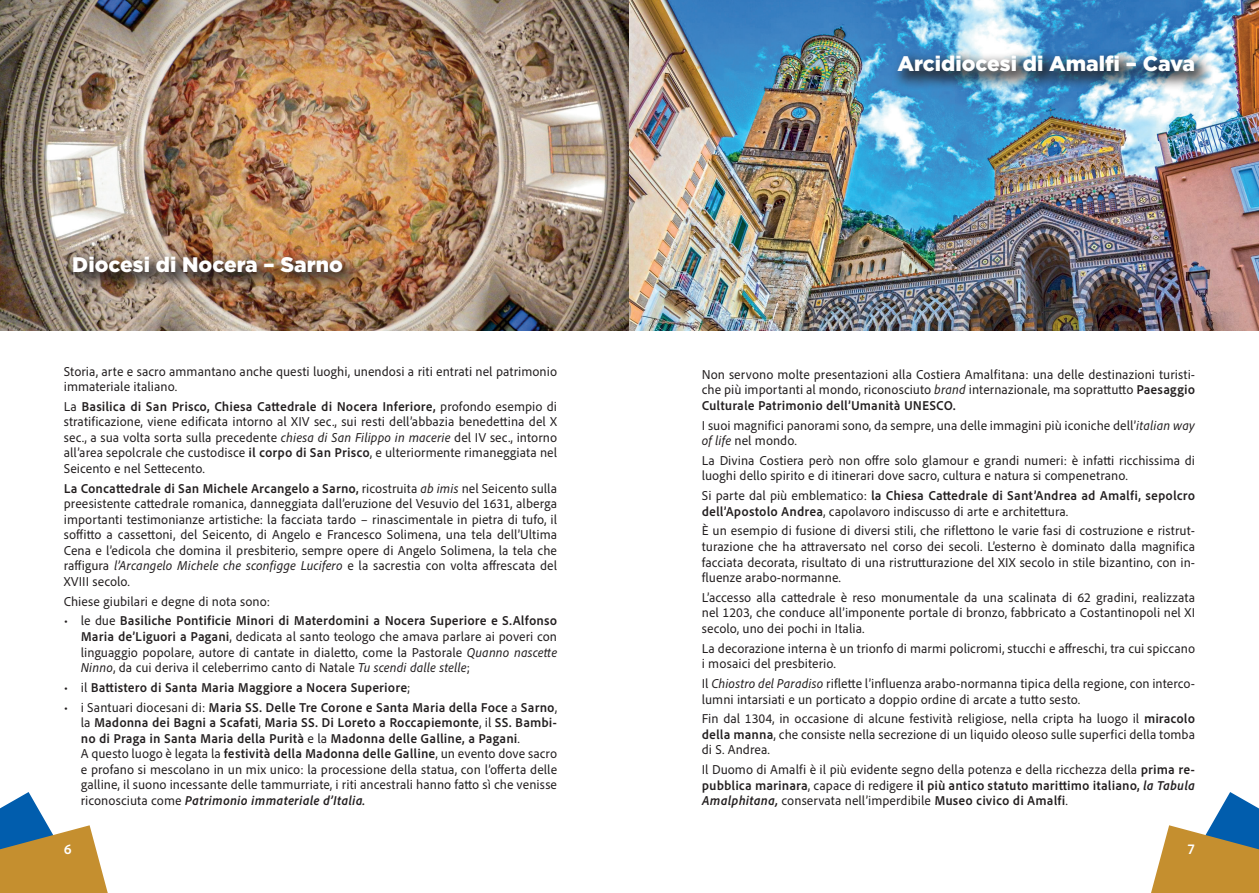
<style>
.page{position:relative;width:1259px;height:893px;background:#fff}
.page>*{position:absolute;margin:0;border:0;box-sizing:border-box;transform-origin:0 0}
.titolo{font:900 21px "Gotham";color:#fff}
.t1{font:700 15px "Adobe Clean UX";color:#fff}
.t2{font:13.5px/15.5px "Adobe Clean UX";color:#231f20;text-align:justify}
.t3{font:700 13.5px/15.5px "Adobe Clean UX";color:#231f20;text-align:justify}
.s1{font-weight:700}
.s2{font-style:italic}
.s3{font-weight:400}
.s4{font-weight:700;font-style:italic}
</style>
<div class="page">
<svg style="left:0;top:792px;width:108px;height:101px"></svg>
<svg style="left:1151px;top:792px;width:108px;height:101px"></svg>
<img style="left:0;top:0;width:1258px;height:331px">
<div style="left:66px;top:249px;width:296px;height:43px;background:#231f20;opacity:.75"></div>
<div style="left:890px;top:48px;width:324px;height:43px;background:#231f20;opacity:.75"></div>
<p class="titolo" style="left:72px;top:250px;width:272px">Diocesi di Nocera – Sarno</p>
<p class="t2" style="left:64px;top:363px;width:495px">Storia, arte e sacro ammantano anche questi luoghi, unendosi a riti entrati nel patrimonio immateriale italiano.</p>
<p class="t2" style="left:64px;top:398px;width:495px">La <span class="s1">Basilica di San Prisco, Chiesa Cattedrale di Nocera Inferiore,</span> profondo esempio di stratificazione, viene edificata intorno al XIV sec., sui resti dell’abbazia benedettina del X sec., a sua volta sorta sulla precedente <span class="s2">chiesa di San Filippo in macerie</span> del IV sec., intorno all’area sepolcrale che custodisce <span class="s1">il corpo di San Prisco</span>, e ulteriormente rimaneggiata nel Seicento e nel Settecento.</p>
<p class="t2" style="left:64px;top:480px;width:495px"><span class="s1">La Concattedrale di San Michele Arcangelo a Sarno,</span> ricostruita <span class="s2">ab imis</span> nel Seicento sulla preesistente cattedrale romanica, danneggiata dall’eruzione del Vesuvio del 1631, alberga importanti testimonianze artistiche: la facciata tardo – rinascimentale in pietra di tufo, il soffitto a cassettoni, del Seicento, di Angelo e Francesco Solimena, una tela dell’Ultima Cena e l’edicola che domina il presbiterio, sempre opere di Angelo Solimena, la tela che raffigura <span class="s2">l’Arcangelo Michele che sconfigge Lucifero</span> e la sacrestia con volta affrescata del XVIII secolo.</p>
<p class="t2" style="left:64px;top:593px;width:208px">Chiese giubilari e degne di nota sono:</p>
<p class="t2" style="left:81px;top:613px;width:478px;text-indent:-17px">• le due <span class="s1">Basiliche Pontificie Minori di Materdomini a Nocera Superiore e S.Alfonso Maria de’Liguori a Pagani</span>, dedicata al santo teologo che amava parlare ai poveri con linguaggio popolare, autore di cantate in dialetto, come la Pastorale <span class="s2">Quanno nascette Ninno</span>, da cui deriva il celeberrimo canto di Natale <span class="s2">Tu scendi dalle stelle</span>;</p>
<p class="t3" style="left:64px;top:679px;width:348px"><span class="s3">• il</span> Battistero di Santa Maria Maggiore a Nocera Superiore<span class="s3">;</span></p>
<p class="t3" style="left:81px;top:699px;width:478px;text-indent:-17px"><span class="s3">• i Santuari diocesani di:</span> Maria SS. Delle Tre Corone e Santa Maria della Foce <span class="s3">a</span> Sarno<span class="s3">, la</span> Madonna dei Bagni a Scafati<span class="s3">,</span> Maria SS. Di Loreto a Roccapiemonte<span class="s3">, il</span> SS. Bambi&shy;no di Praga in Santa Maria della Purità <span class="s3">e la</span> Madonna delle Galline, a Pagani<span class="s3">.</span></p>
<p class="t2" style="left:81px;top:745px;width:478px">A questo luogo è legata la <span class="s1">festività della Madonna delle Galline</span>, un evento dove sacro e profano si mescolano in un mix unico: la processione della statua, con l’offerta delle galline, il suono incessante delle tammurriate, i riti ancestrali hanno fatto sì che venisse riconosciuta come <span class="s4">Patrimonio immateriale d’Italia.</span></p>
<p class="titolo" style="left:897px;top:49px;width:299px">Arcidiocesi di Amalfi – Cava</p>
<p class="t2" style="left:702px;top:366px;width:495px">Non servono molte presentazioni alla Costiera Amalfitana: una delle destinazioni turisti&shy;che più importanti al mondo, riconosciuto <span class="s2">brand</span> internazionale, ma soprattutto <span class="s1">Paesaggio Culturale Patrimonio dell’Umanità UNESCO.</span></p>
<p class="t2" style="left:702px;top:417px;width:495px">I suoi magnifici panorami sono, da sempre, una delle immagini più iconiche dell’<span class="s2">italian way of life</span> nel mondo.</p>
<p class="t2" style="left:702px;top:452px;width:495px">La Divina Costiera però non offre solo glamour e grandi numeri: è infatti ricchissima di luoghi dello spirito e di itinerari dove sacro, cultura e natura si compenetrano.</p>
<p class="t3" style="left:702px;top:487px;width:495px"><span class="s3">Si parte dal più emblematico:</span> la Chiesa Cattedrale di Sant’Andrea ad Amalfi, sepolcro dell’Apostolo Andrea<span class="s3">, capolavoro indiscusso di arte e architettura.</span></p>
<p class="t2" style="left:702px;top:523px;width:495px">È un esempio di fusione di diversi stili, che riflettono le varie fasi di costruzione e ristrut&shy;turazione che ha attraversato nel corso dei secoli. L’esterno è dominato dalla magnifica facciata decorata, risultato di una ristrutturazione del XIX secolo in stile bizantino, con in&shy;fluenze arabo-normanne.</p>
<p class="t2" style="left:702px;top:589px;width:495px">L’accesso alla cattedrale è reso monumentale da una scalinata di 62 gradini, realizzata nel 1203, che conduce all’imponente portale di bronzo, fabbricato a Costantinopoli nel XI secolo, uno dei pochi in Italia.</p>
<p class="t2" style="left:702px;top:640px;width:495px">La decorazione interna è un trionfo di marmi policromi, stucchi e affreschi, tra cui spiccano i mosaici del presbiterio.</p>
<p class="t2" style="left:702px;top:675px;width:495px">Il <span class="s2">Chiostro del Paradiso</span> riflette l’influenza arabo-normanna tipica della regione, con interco&shy;lumni intarsiati e un porticato a doppio ordine di arcate a tutto sesto.</p>
<p class="t2" style="left:702px;top:711px;width:495px">Fin dal 1304, in occasione di alcune festività religiose, nella cripta ha luogo il <span class="s1">miracolo della manna</span>, che consiste nella secrezione di un liquido oleoso sulle superfici della tomba di S. Andrea.</p>
<p class="t2" style="left:702px;top:761px;width:495px">Il Duomo di Amalfi è il più evidente segno della potenza e della ricchezza della <span class="s1">prima re&shy;pubblica marinara</span>, capace di redigere <span class="s1">il più antico statuto marittimo italiano,</span> <span class="s4">la Tabula Amalphitana,</span> conservata nell’imperdibile <span class="s1">Museo civico di Amalfi</span>.</p>
<p class="t1" style="left:64px;top:839px;width:10px">6</p>
<p class="t1" style="left:1187px;top:839px;width:10px">7</p>
</div>
